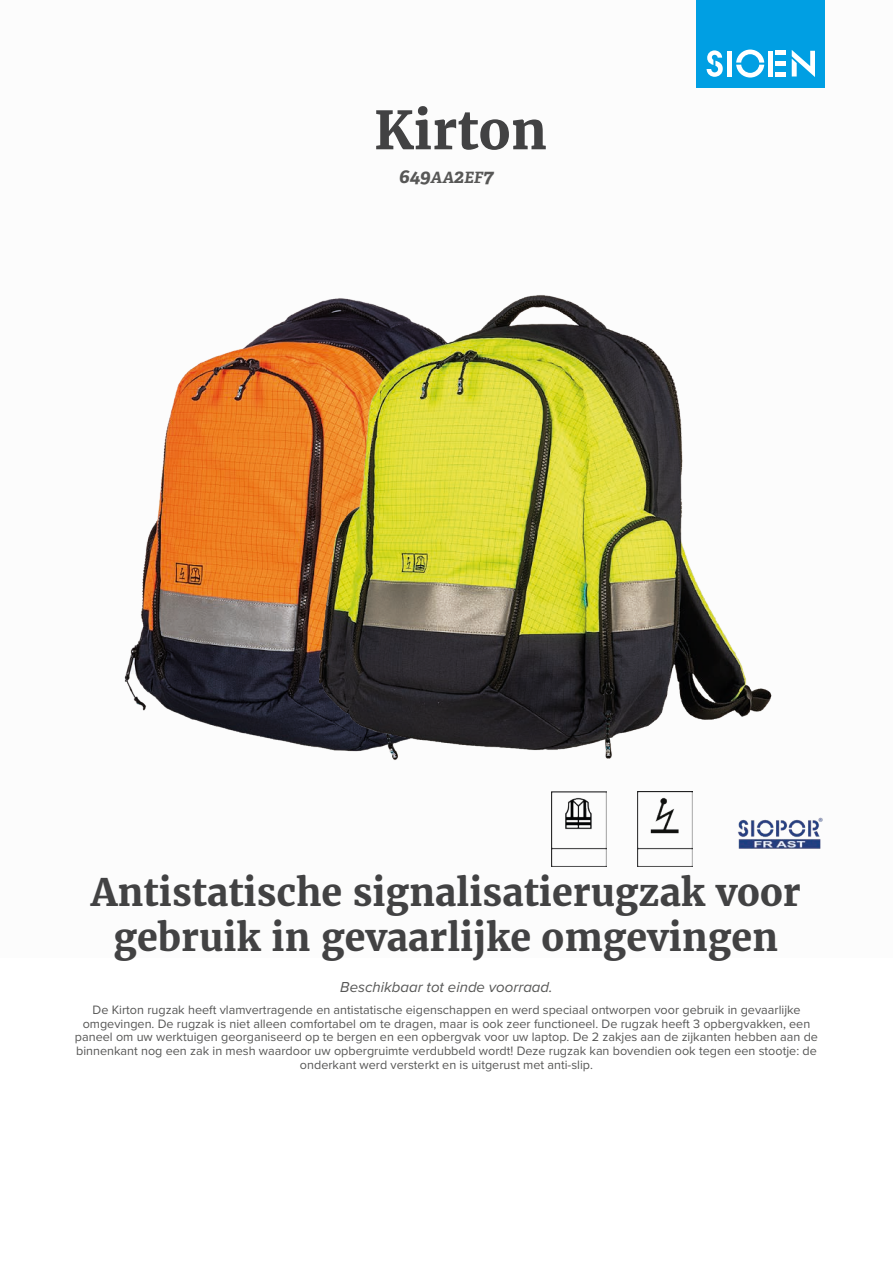
<style>
.page{position:relative;width:893px;height:1263px;background:#fff}
.page>*{position:absolute;margin:0;border:0;box-sizing:border-box;transform-origin:0 0}
.t1{font:700 52.5px "Merriweather";color:#424243}
.t2{font:700 37.5px/45px "Merriweather";color:#424243;text-align:center}
.t3{font:italic 700 19.5px "Adelle";color:#575756}
.t4{font:italic 15px "Proxima Nova";color:#575756}
.t5{font:12.6px/13.6px "Proxima Nova";color:#575756;text-align:center}
.s1{font-size:15.6px}
</style>
<div class="page">
<div style="left:697px;top:0;width:128px;height:88px;background:#009fe3"></div>
<svg style="left:707px;top:50px;width:16px;height:27px"></svg>
<svg style="left:736px;top:50px;width:28px;height:28px"></svg>
<div style="left:727px;top:51px;width:5px;height:26px;background:#fff"></div>
<div style="left:768px;top:51px;width:5px;height:26px;background:#fff"></div>
<div style="left:775px;top:72px;width:11px;height:5px;background:#fff"></div>
<div style="left:775px;top:61px;width:11px;height:5px;background:#fff"></div>
<hr style="left:775px;top:51px;width:11px;height:4px;background:#fff">
<svg style="left:792px;top:50px;width:23px;height:27px"></svg>
<img style="left:783px;top:817px;width:40px;height:32px">
<img style="left:124px;top:311px;width:174px;height:434px">
<img style="left:298px;top:295px;width:485px;height:572px">
<h1 class="t1" style="left:374px;top:95px;width:174px">Kirton</h1>
<h3 class="t3" style="left:399px;top:164px;width:96px">649<span class="s1">AA</span>2<span class="s1">EF</span>7</h3>
<h2 class="t2" style="left:91px;top:869px;width:711px">Antistatische signalisatierugzak voor gebruik in gevaarlijke omgevingen</h2>
<p class="t4" style="left:340px;top:975px;width:214px">Beschikbaar tot einde voorraad.</p>
<p class="t5" style="left:75px;top:1002px;width:744px">De Kirton rugzak heeft vlamvertragende en antistatische eigenschappen en werd speciaal ontworpen voor gebruik in gevaarlijke omgevingen. De rugzak is niet alleen comfortabel om te dragen, maar is ook zeer functioneel. De rugzak heeft 3 opbergvakken, een paneel om uw werktuigen georganiseerd op te bergen en een opbergvak voor uw laptop. De 2 zakjes aan de zijkanten hebben aan de binnenkant nog een zak in mesh waardoor uw opbergruimte verdubbeld wordt! Deze rugzak kan bovendien ook tegen een stootje: de onderkant werd versterkt en is uitgerust met anti-slip.</p>
</div>
